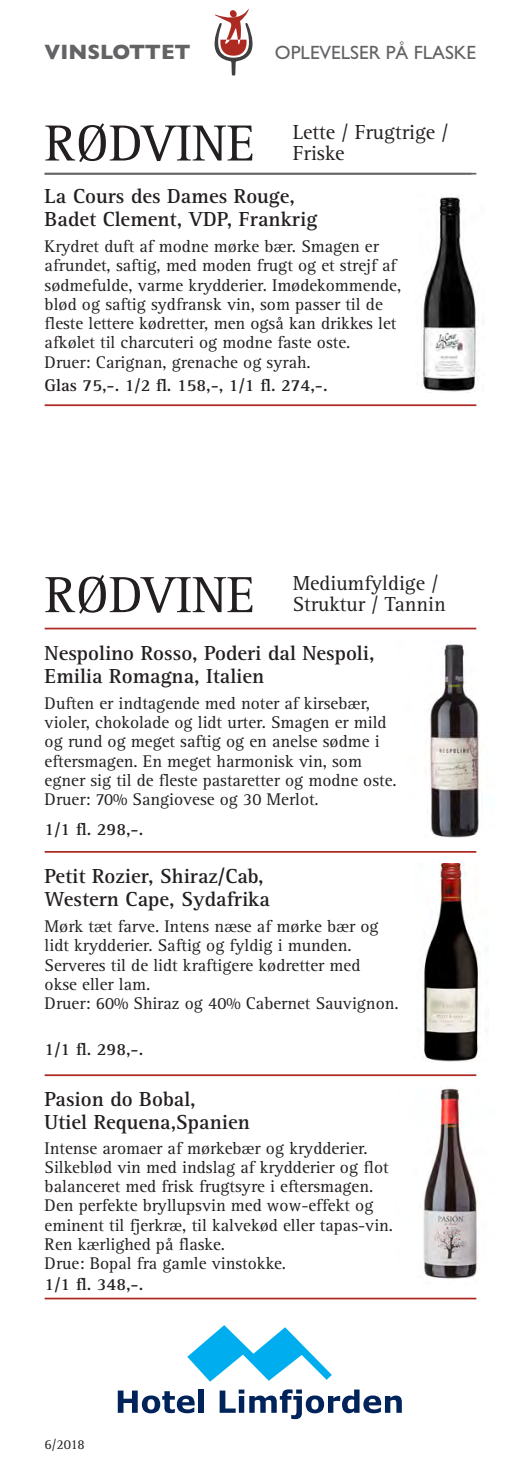
<style>
.page{position:relative;width:521px;height:1474px;background:#fff}
.page>*{position:absolute;margin:0;border:0;box-sizing:border-box;transform-origin:0 0}
.t1{font:52.5px "Rotis Serif";color:#231f20}
.t2{font:700 21px/22.8px "Rotis Serif";color:#231f20}
.t3{font:21px/21px "Rotis Serif";color:#231f20}
.t4{font:700 21px "Gill Sans";color:#636366}
.t5{font:19.25px "Gill Sans";color:#636366}
.t6{font:17.5px/19.2px "Rotis Serif";color:#231f20}
.t7{font:700 17.5px "Rotis Serif";color:#231f20}
.t8{font:14px "Rotis Serif";color:#231f20}
</style>
<div class="page">
<svg style="left:215px;top:9px;width:37px;height:66px"></svg>
<hr style="left:45px;top:173px;width:431px;height:1px;background:#636366">
<svg style="left:118px;top:1390px;width:77px;height:23px"></svg>
<div style="left:198px;top:1389px;width:6px;height:23px;background:#002359"></div>
<svg style="left:220px;top:1389px;width:182px;height:29px"></svg>
<svg style="left:187px;top:1325px;width:145px;height:56px"></svg>
<img style="left:423px;top:195px;width:55px;height:197px">
<hr style="left:45px;top:404px;width:431px;height:2px;background:#ad2a23">
<hr style="left:45px;top:627px;width:431px;height:2px;background:#ad2a23">
<hr style="left:45px;top:851px;width:431px;height:1px;background:#ad2a23">
<hr style="left:45px;top:1074px;width:431px;height:2px;background:#ad2a23">
<img style="left:429px;top:644px;width:51px;height:194px">
<img style="left:423px;top:863px;width:57px;height:199px">
<img style="left:423px;top:1088px;width:54px;height:191px">
<hr style="left:45px;top:1297px;width:431px;height:2px;background:#ad2a23">
<p class="t4" style="left:45px;top:45px;width:148px">VINSLOTTET</p>
<p class="t5" style="left:275px;top:46px;width:203px">OPLEVELSER PÅ FLASKE</p>
<p class="t1" style="left:45px;top:124px;width:212px">RØDVINE</p>
<p class="t3" style="left:293px;top:123px;width:157px">Lette / Frugtrige /</p>
<p class="t3" style="left:293px;top:144px;width:53px">Friske</p>
<p class="t2" style="left:45px;top:187px;width:252px">La Cours des Dames Rouge,</p>
<p class="t2" style="left:45px;top:209px;width:274px">Badet Clement, VDP, Frankrig</p>
<p class="t6" style="left:45px;top:238px;width:336px">Krydret duft af modne mørke bær. Smagen er</p>
<p class="t6" style="left:45px;top:257px;width:358px">afrundet, saftig, med moden frugt og et strejf af sødmefulde, varme krydderier. Imødekommende, blød og saftig sydfransk vin, som passer til de fleste lettere kødretter, men også kan drikkes let afkølet til charcuteri og modne faste oste.</p>
<p class="t6" style="left:45px;top:354px;width:268px">Druer: Carignan, grenache og syrah.</p>
<p class="t7" style="left:45px;top:378px;width:284px">Glas 75,-. 1/2 fl. 158,-, 1/1 fl. 274,-.</p>
<p class="t1" style="left:45px;top:575px;width:212px">RØDVINE</p>
<p class="t3" style="left:293px;top:574px;width:155px">Mediumfyldige /<br>Struktur / Tannin</p>
<p class="t2" style="left:45px;top:643px;width:331px">Nespolino Rosso, Poderi dal Nespoli,<br>Emilia Romagna, Italien</p>
<p class="t6" style="left:45px;top:695px;width:327px">Duften er indtagende med noter af kirsebær,</p>
<p class="t6" style="left:45px;top:714px;width:353px">violer, chokolade og lidt urter. Smagen er mild og rund og meget saftig og en anelse sødme i eftersmagen. En meget harmonisk vin, som egner sig til de fleste pastaretter og modne oste.</p>
<p class="t6" style="left:45px;top:791px;width:276px">Druer: 70% Sangiovese og 30 Merlot.</p>
<p class="t7" style="left:45px;top:822px;width:100px">1/1 fl. 298,-.</p>
<p class="t2" style="left:45px;top:866px;width:220px">Petit Rozier, Shiraz/Cab,</p>
<p class="t2" style="left:45px;top:889px;width:227px">Western Cape, Sydafrika</p>
<p class="t6" style="left:45px;top:918px;width:335px">Mørk tæt farve. Intens næse af mørke bær og</p>
<p class="t6" style="left:45px;top:937px;width:308px">lidt krydderier. Saftig og fyldig i munden.</p>
<p class="t6" style="left:45px;top:956px;width:317px">Serveres til de lidt kraftigere kødretter med</p>
<p class="t6" style="left:45px;top:976px;width:107px">okse eller lam.</p>
<p class="t6" style="left:45px;top:995px;width:356px">Druer: 60% Shiraz og 40% Cabernet Sauvignon.</p>
<p class="t7" style="left:45px;top:1042px;width:100px">1/1 fl. 298,-.</p>
<p class="t2" style="left:45px;top:1089px;width:153px">Pasion do Bobal,</p>
<p class="t2" style="left:45px;top:1112px;width:207px">Utiel Requena,Spanien</p>
<p class="t6" style="left:45px;top:1139px;width:325px">Intense aromaer af mørkebær og krydderier.</p>
<p class="t6" style="left:45px;top:1159px;width:345px">Silkeblød vin med indslag af krydderier og flot</p>
<p class="t6" style="left:45px;top:1178px;width:330px">balanceret med frisk frugtsyre i eftersmagen.</p>
<p class="t6" style="left:45px;top:1197px;width:330px">Den perfekte bryllupsvin med wow-effekt og</p>
<p class="t6" style="left:45px;top:1216px;width:350px">eminent til fjerkræ, til kalvekød eller tapas-vin.<br>Ren kærlighed på flaske.</p>
<p class="t6" style="left:45px;top:1255px;width:243px">Drue: Bopal fra gamle vinstokke.</p>
<p class="t7" style="left:45px;top:1278px;width:100px">1/1 fl. 348,-.</p>
<p class="t8" style="left:45px;top:1439px;width:42px">6/2018</p>
</div>
